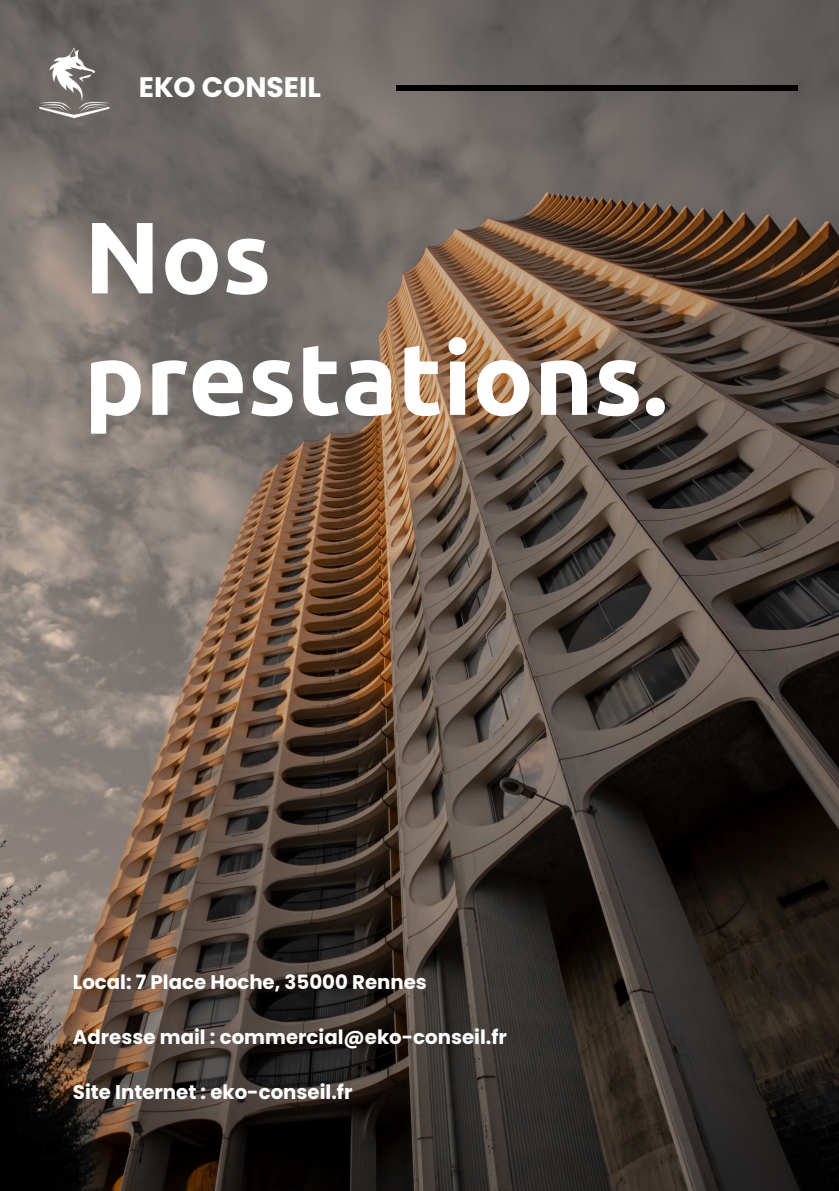
<style>
.page{position:relative;width:839px;height:1191px;background:#fff}
.page>*{position:absolute;margin:0;border:0;box-sizing:border-box;transform-origin:0 0}
.t1{font:700 101.4px "Ubuntu";color:#fff}
.t2{font:700 28.2px "Poppins";color:#fff}
.t3{font:700 19.8px "Poppins";color:#fff}
</style>
<div class="page">
<img style="left:0;top:0;width:838px;height:1191px">
<div style="left:396px;top:86px;width:401px;height:5px;background:#000"></div>
<img style="left:0;top:0;width:158px;height:171px">
<p class="t2" style="left:139px;top:68px;width:184px">EKO CONSEIL</p>
<p class="t1" style="left:84px;top:199px;width:189px">Nos</p>
<p class="t1" style="left:84px;top:320px;width:585px">prestations.</p>
<p class="t3" style="left:73px;top:969px;width:355px">Local: 7 Place Hoche, 35000 Rennes</p>
<p class="t3" style="left:73px;top:1024px;width:435px">Adresse mail : commercial@eko-conseil.fr</p>
<p class="t3" style="left:73px;top:1078px;width:281px">Site Internet : eko-conseil.fr</p>
</div>
